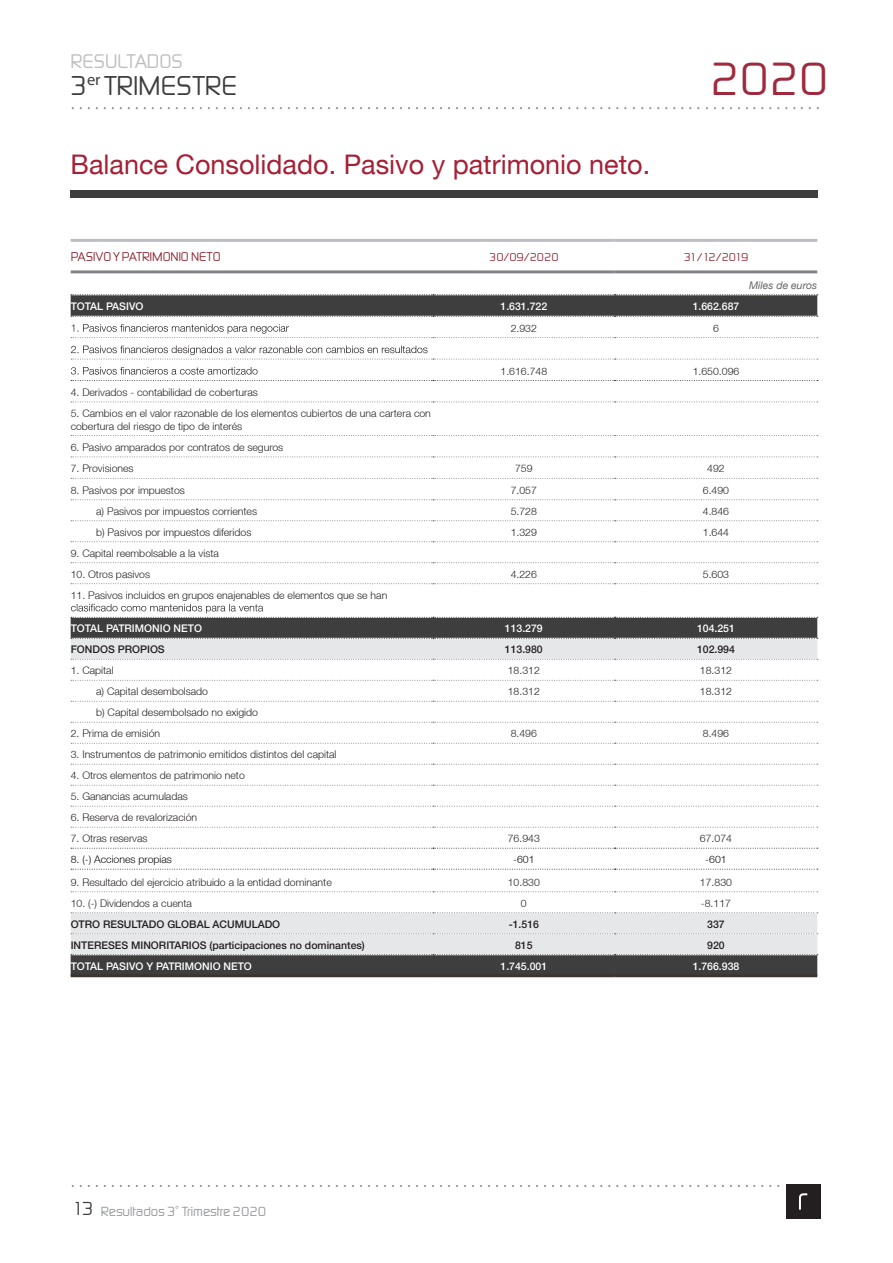
<style>
.page{position:relative;width:893px;height:1263px;background:#fff}
.page>*{position:absolute;margin:0;border:0;box-sizing:border-box;transform-origin:0 0}
.t1{font:300 48.15px "Digital Sans";color:#9f2a3d}
.t2{font:300 28.2px "Digital Sans";color:#3e3e3f}
.t3{font:27px "Helvetica Neue LT";color:#a62035}
.t4{font:300 20.4px "Digital Sans";color:#bcbdc0}
.t5{font:300 19.5px "Digital Sans";color:#3e3e3f}
.t6{font:300 13.65px "Digital Sans";color:#939598}
.t7{font:300 13.2px "Digital Sans";letter-spacing:.005em;color:#8d2431}
.t8{font:300 11.7px "Digital Sans";color:#8d2431}
.t9{font:300 10.5px/12.6px "Helvetica Neue LT";color:#231f20}
.t10{font:500 10.5px "Helvetica Neue LT";color:#231f20}
.t11{font:500 10.5px "Helvetica Neue LT";color:#fff}
.t12{font:300 10.5px "Helvetica Neue LT";color:#0b090c}
.t13{font:italic 10.5px "Helvetica Neue LT";color:#636366}
</style>
<div class="page">
<div style="left:71px;top:191px;width:747px;height:7px;background:#3e3e3f"></div>
<svg style="left:72px;top:107px;width:747px;height:2px"></svg>
<svg style="left:72px;top:1185px;width:707px;height:2px"></svg>
<div style="left:786px;top:1184px;width:34px;height:34px;background:#231f20"></div>
<svg style="left:799px;top:1193px;width:8px;height:16px"></svg>
<svg style="left:71px;top:295px;width:746px;height:679px;fill:#3e3e3f"></svg>
<svg style="left:71px;top:360px;width:746px;height:278px"></svg>
<svg style="left:71px;top:639px;width:746px;height:315px"></svg>
<hr style="left:71px;top:239px;width:362px;height:3px;background:#bcbdc0">
<hr style="left:71px;top:270px;width:362px;height:3px;background:#808285">
<hr style="left:433px;top:239px;width:182px;height:3px;background:#bcbdc0">
<hr style="left:433px;top:270px;width:182px;height:3px;background:#808285">
<hr style="left:615px;top:239px;width:202px;height:3px;background:#bcbdc0">
<hr style="left:615px;top:270px;width:202px;height:3px;background:#808285">
<svg style="left:71px;top:294px;width:747px;height:1px"></svg>
<svg style="left:71px;top:316px;width:747px;height:1px"></svg>
<svg style="left:71px;top:402px;width:747px;height:1px"></svg>
<svg style="left:71px;top:435px;width:747px;height:1px"></svg>
<svg style="left:71px;top:457px;width:747px;height:1px"></svg>
<svg style="left:71px;top:478px;width:747px;height:1px"></svg>
<svg style="left:71px;top:499px;width:747px;height:1px"></svg>
<svg style="left:71px;top:520px;width:747px;height:1px"></svg>
<svg style="left:71px;top:541px;width:747px;height:1px"></svg>
<svg style="left:71px;top:562px;width:747px;height:1px"></svg>
<svg style="left:71px;top:583px;width:747px;height:1px"></svg>
<svg style="left:71px;top:659px;width:747px;height:1px"></svg>
<svg style="left:71px;top:680px;width:747px;height:1px"></svg>
<svg style="left:71px;top:701px;width:747px;height:1px"></svg>
<svg style="left:71px;top:722px;width:747px;height:1px"></svg>
<svg style="left:71px;top:743px;width:747px;height:1px"></svg>
<svg style="left:71px;top:764px;width:747px;height:1px"></svg>
<svg style="left:71px;top:785px;width:747px;height:1px"></svg>
<svg style="left:71px;top:806px;width:747px;height:1px"></svg>
<svg style="left:71px;top:827px;width:747px;height:1px"></svg>
<svg style="left:71px;top:891px;width:747px;height:1px"></svg>
<svg style="left:71px;top:912px;width:747px;height:1px"></svg>
<svg style="left:71px;top:933px;width:747px;height:1px"></svg>
<svg style="left:71px;top:638px;width:747px;height:1px"></svg>
<svg style="left:71px;top:848px;width:747px;height:1px"></svg>
<svg style="left:71px;top:869px;width:747px;height:1px"></svg>
<svg style="left:71px;top:954px;width:747px;height:1px"></svg>
<hr style="left:71px;top:974px;width:362px;height:3px;background:#3b3532">
<hr style="left:433px;top:974px;width:182px;height:3px;background:#3b3532">
<hr style="left:615px;top:974px;width:202px;height:3px;background:#3b3532">
<svg style="left:71px;top:324px;width:747px;height:14px"></svg>
<svg style="left:71px;top:346px;width:747px;height:14px"></svg>
<svg style="left:71px;top:367px;width:747px;height:14px"></svg>
<svg style="left:71px;top:604px;width:747px;height:14px"></svg>
<h3 class="t4" style="left:71px;top:50px;width:113px">RESULTADOS</h3>
<h2 class="t2" style="left:70px;top:70px;width:169px">3<sup>er</sup> TRIMESTRE</h2>
<h3 class="t3" style="left:71px;top:149px;width:581px">Balance Consolidado. Pasivo y patrimonio neto.</h3>
<h1 class="t1" style="left:710px;top:52px;width:120px">2020</h1>
<p class="t7" style="left:71px;top:250px;width:151px">PASIVO Y PATRIMONIO NETO</p>
<p class="t8" style="left:489px;top:251px;width:71px">30/09/2020</p>
<p class="t8" style="left:684px;top:251px;width:66px">31/12/2019</p>
<p class="t11" style="left:71px;top:300px;width:74px">TOTAL PASIVO</p>
<p class="t11" style="left:500px;top:300px;width:48px">1.631.722</p>
<p class="t11" style="left:693px;top:300px;width:48px">1.662.687</p>
<p class="t9" style="left:511px;top:321px;width:28px">2.932</p>
<p class="t9" style="left:713px;top:321px;width:7px">6</p>
<p class="t9" style="left:500px;top:364px;width:48px">1.616.748</p>
<p class="t9" style="left:693px;top:364px;width:48px">1.650.096</p>
<p class="t9" style="left:71px;top:386px;width:189px">4. Derivados - contabilidad de coberturas</p>
<p class="t9" style="left:71px;top:407px;width:362px">5. Cambios en el valor razonable de los elementos cubiertos de una cartera con cobertura del riesgo de tipo de interés</p>
<p class="t9" style="left:71px;top:441px;width:214px">6. Pasivo amparados por contratos de seguros</p>
<p class="t9" style="left:71px;top:462px;width:65px">7. Provisiones</p>
<p class="t9" style="left:515px;top:462px;width:19px">759</p>
<p class="t9" style="left:707px;top:462px;width:19px">492</p>
<p class="t9" style="left:71px;top:483px;width:116px">8. Pasivos por impuestos</p>
<p class="t9" style="left:511px;top:483px;width:28px">7.057</p>
<p class="t9" style="left:703px;top:483px;width:28px">6.490</p>
<p class="t9" style="left:96px;top:504px;width:162px">a) Pasivos por impuestos corrientes</p>
<p class="t9" style="left:511px;top:504px;width:28px">5.728</p>
<p class="t9" style="left:703px;top:504px;width:28px">4.846</p>
<p class="t9" style="left:96px;top:525px;width:157px">b) Pasivos por impuestos diferidos</p>
<p class="t9" style="left:511px;top:525px;width:28px">1.329</p>
<p class="t9" style="left:703px;top:525px;width:28px">1.644</p>
<p class="t9" style="left:71px;top:546px;width:150px">9. Capital reembolsable a la vista</p>
<p class="t9" style="left:71px;top:567px;width:81px">10. Otros pasivos</p>
<p class="t9" style="left:511px;top:567px;width:28px">4.226</p>
<p class="t9" style="left:703px;top:567px;width:28px">5.603</p>
<p class="t9" style="left:71px;top:588px;width:318px">11. Pasivos incluidos en grupos enajenables de elementos que se han</p>
<p class="t11" style="left:71px;top:622px;width:133px">TOTAL PATRIMONIO NETO</p>
<p class="t11" style="left:505px;top:622px;width:39px">113.279</p>
<p class="t11" style="left:697px;top:622px;width:39px">104.251</p>
<p class="t10" style="left:71px;top:643px;width:96px">FONDOS PROPIOS</p>
<p class="t10" style="left:505px;top:643px;width:39px">113.980</p>
<p class="t10" style="left:697px;top:643px;width:39px">102.994</p>
<p class="t9" style="left:71px;top:664px;width:44px">1. Capital</p>
<p class="t9" style="left:508px;top:664px;width:34px">18.312</p>
<p class="t9" style="left:700px;top:664px;width:34px">18.312</p>
<p class="t9" style="left:96px;top:685px;width:113px">a) Capital desembolsado</p>
<p class="t9" style="left:508px;top:685px;width:34px">18.312</p>
<p class="t9" style="left:700px;top:685px;width:34px">18.312</p>
<p class="t9" style="left:96px;top:706px;width:163px">b) Capital desembolsado no exigido</p>
<p class="t9" style="left:71px;top:727px;width:91px">2. Prima de emisión</p>
<p class="t9" style="left:511px;top:727px;width:28px">8.496</p>
<p class="t9" style="left:703px;top:727px;width:28px">8.496</p>
<p class="t9" style="left:71px;top:748px;width:267px">3. Instrumentos de patrimonio emitidos distintos del capital</p>
<p class="t9" style="left:71px;top:769px;width:176px">4. Otros elementos de patrimonio neto</p>
<p class="t9" style="left:71px;top:790px;width:119px">5. Ganancias acumuladas</p>
<p class="t9" style="left:71px;top:811px;width:128px">6. Reserva de revalorización</p>
<p class="t9" style="left:71px;top:832px;width:79px">7. Otras reservas</p>
<p class="t9" style="left:508px;top:832px;width:34px">76.943</p>
<p class="t9" style="left:700px;top:832px;width:34px">67.074</p>
<p class="t12" style="left:71px;top:853px;width:103px">8. (-) Acciones propias</p>
<p class="t12" style="left:513px;top:853px;width:23px">-601</p>
<p class="t12" style="left:705px;top:853px;width:23px">-601</p>
<p class="t9" style="left:71px;top:875px;width:263px">9. Resultado del ejercicio atribuido a la entidad dominante</p>
<p class="t9" style="left:508px;top:875px;width:34px">10.830</p>
<p class="t9" style="left:700px;top:875px;width:34px">17.830</p>
<p class="t9" style="left:71px;top:896px;width:123px">10. (-) Dividendos a cuenta</p>
<p class="t9" style="left:521px;top:896px;width:7px">0</p>
<p class="t9" style="left:701px;top:896px;width:32px">-8.117</p>
<p class="t10" style="left:71px;top:918px;width:211px">OTRO RESULTADO GLOBAL ACUMULADO</p>
<p class="t10" style="left:509px;top:918px;width:32px">-1.516</p>
<p class="t10" style="left:707px;top:918px;width:19px">337</p>
<p class="t10" style="left:71px;top:939px;width:296px">INTERESES MINORITARIOS (participaciones no dominantes)</p>
<p class="t10" style="left:515px;top:939px;width:19px">815</p>
<p class="t10" style="left:707px;top:939px;width:19px">920</p>
<p class="t11" style="left:71px;top:960px;width:183px">TOTAL PASIVO Y PATRIMONIO NETO</p>
<p class="t11" style="left:500px;top:960px;width:48px">1.745.001</p>
<p class="t11" style="left:693px;top:960px;width:48px">1.766.938</p>
<p class="t13" style="left:749px;top:279px;width:70px">Miles de euros</p>
<h3 class="t5" style="left:72px;top:1197px;width:24px">13</h3>
<h3 class="t6" style="left:101px;top:1203px;width:167px">Resultados 3<sup>º</sup> Trimestre 2020</h3>
</div>
